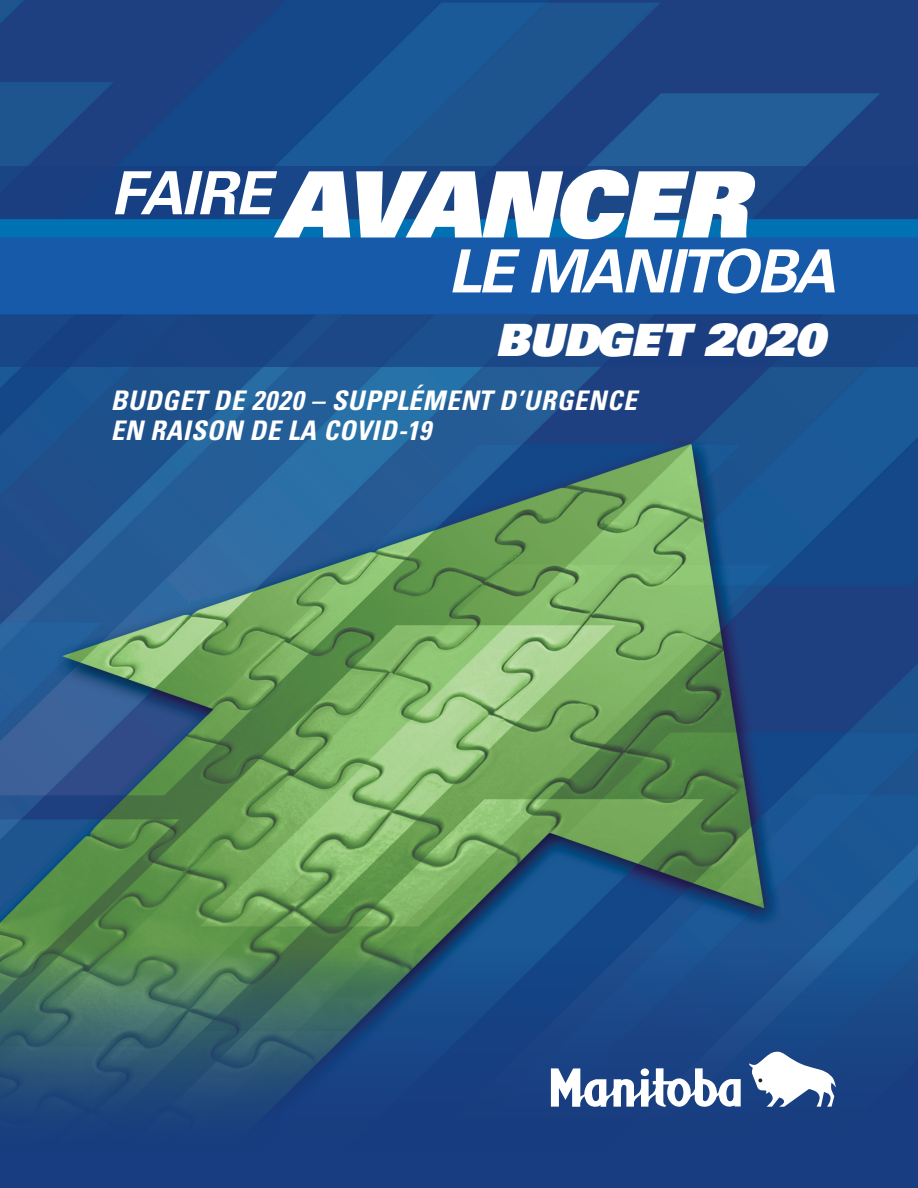
<style>
.page{position:relative;width:918px;height:1188px;background:#fff}
.page>*{position:absolute;margin:0;border:0;box-sizing:border-box;transform-origin:0 0}
.t1{font:91.65px "Univers LT Std X Black Obl";letter-spacing:-.025em;color:#fff}
.t2{font:italic 700 59.55px "Univers LT Std";letter-spacing:-.055em;color:#fff}
.t3{font:44.55px "Univers LT Std X Black Obl";letter-spacing:-.015em;color:#fff}
.t4{font:italic 700 condensed 27px/30px "Univers LT Std";letter-spacing:.03em;color:#fff}
</style>
<div class="page">
<img style="left:0;top:0;width:918px;height:948px">
<svg style="left:0;top:948px;width:918px;height:240px;background:#234d7a"></svg>
<svg style="left:551px;top:1052px;width:285px;height:55px"></svg>
<div style="left:0;top:166px;width:918px;height:201px;background:#1a4585"></div>
<div style="left:0;top:219px;width:918px;height:18px;background:#0072b4"></div>
<div style="left:0;top:237px;width:918px;height:77px;background:#185aaa"></div>
<h1 class="t1" style="left:111px;top:144px;width:638px"><sup>FAIRE</sup>AVANCER</h1>
<h2 class="t2" style="left:448px;top:237px;width:389px">LE MANITOBA</h2>
<h3 class="t3" style="left:495px;top:310px;width:331px">BUDGET 2020</h3>
<p class="t4" style="left:111px;top:386px;width:527px">BUDGET DE 2020 – SUPPLÉMENT D’URGENCE<br>EN RAISON DE LA COVID-19</p>
</div>
